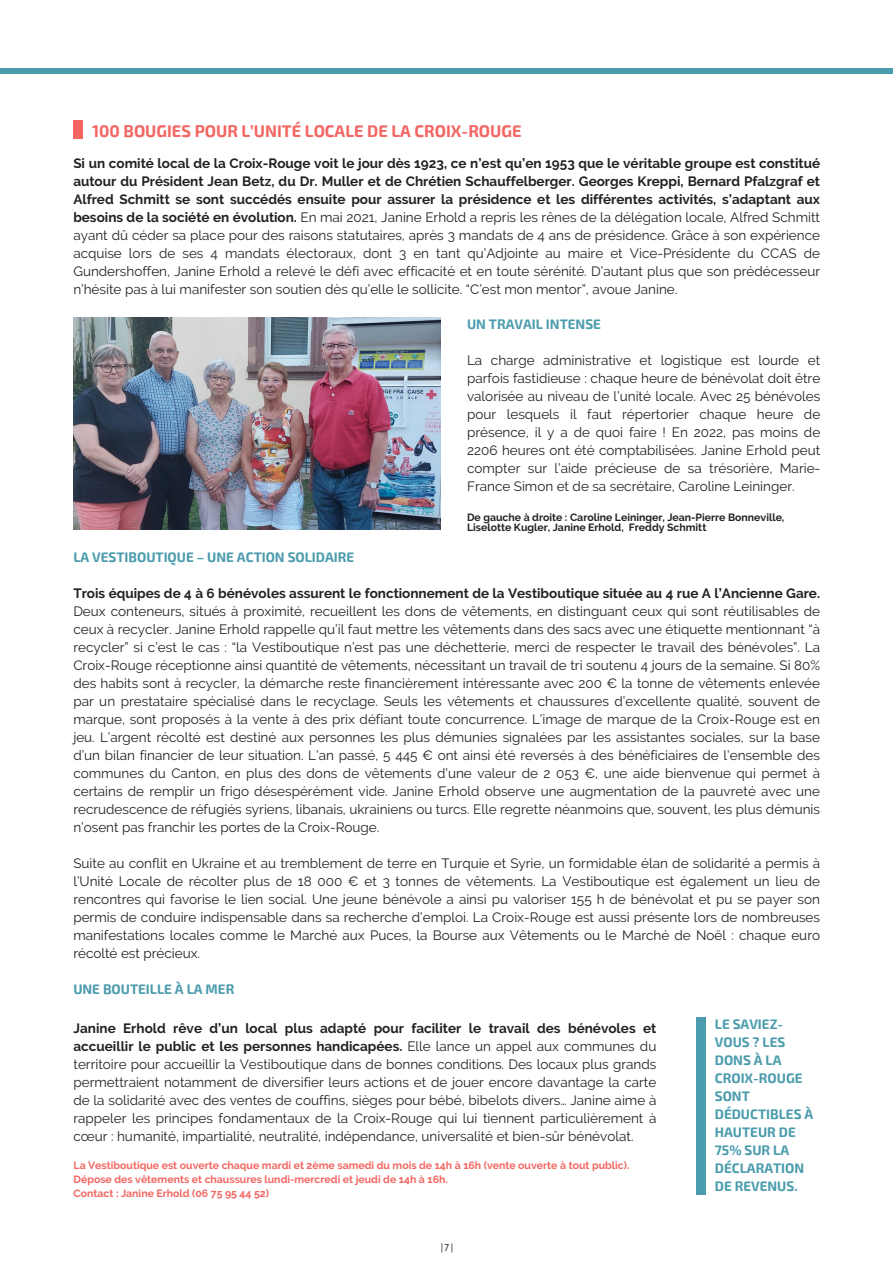
<style>
.page{position:relative;width:893px;height:1264px;background:#fff}
.page>*{position:absolute;margin:0;border:0;box-sizing:border-box;transform-origin:0 0}
.t1{font:700 16.5px "Exo 2";color:#f36662}
.t2{font:13.5px/18px "Raleway";color:#222;text-align:justify}
.t3{font:700 13.5px/18px "Exo 2";color:#4b9cad}
.t4{font:700 10.5px/14px "Raleway";color:#f36662}
.t5{font:700 10.5px/10.5px "Raleway";color:#222}
.t6{font:10.5px "Gidole";color:#222}
.s1{font-weight:700}
</style>
<div class="page">
<hr style="left:0;top:69px;width:892px;height:4px;background:#4b9cad">
<div style="left:73px;top:121px;width:10px;height:110px;background:#f36662"></div>
<div style="left:63px;top:139px;width:55px;height:103px;background:#fff"></div>
<img style="left:73px;top:317px;width:367px;height:213px">
<div style="left:696px;top:1017px;width:9px;height:177px;background:#4b9cad"></div>
<p class="t1" style="left:92px;top:120px;width:431px">100 BOUGIES POUR L’UNITÉ LOCALE DE LA CROIX-ROUGE</p>
<p class="t2" style="left:73px;top:154px;width:748px"><span class="s1">Si un comité local de la Croix-Rouge voit le jour dès 1923, ce n’est qu’en 1953 que le véritable groupe est constitué autour du Président Jean Betz, du Dr. Muller et de Chrétien Schauffelberger. Georges Kreppi, Bernard Pfalzgraf et Alfred Schmitt se sont succédés ensuite pour assurer la présidence et les différentes activités, s’adaptant aux besoins de la société en évolution.</span> En mai 2021, Janine Erhold a repris les rênes de la délégation locale, Alfred Schmitt ayant dû céder sa place pour des raisons statutaires, après 3 mandats de 4 ans de présidence. Grâce à son expérience acquise lors de ses 4 mandats électoraux, dont 3 en tant qu’Adjointe au maire et Vice-Présidente du CCAS de Gundershoffen, Janine Erhold a relevé le défi avec efficacité et en toute sérénité. D’autant plus que son prédécesseur n’hésite pas à lui manifester son soutien dès qu’elle le sollicite. “C’est mon mentor”, avoue Janine.</p>
<p class="t3" style="left:467px;top:315px;width:135px">UN TRAVAIL INTENSE</p>
<p class="t2" style="left:467px;top:351px;width:355px">La charge administrative et logistique est lourde et parfois fastidieuse : chaque heure de bénévolat doit être valorisée au niveau de l’unité locale. Avec 25 bénévoles pour lesquels il faut répertorier chaque heure de présence, il y a de quoi faire ! En 2022, pas moins de 2206 heures ont été comptabilisées. Janine Erhold peut compter sur l’aide précieuse de sa trésorière, Marie-France Simon et de sa secrétaire, Caroline Leininger.</p>
<p class="t5" style="left:467px;top:512px;width:319px">De gauche à droite : Caroline Leininger, Jean-Pierre Bonneville,<br>Liselotte Kugler, Janine Erhold, Freddy Schmitt</p>
<p class="t3" style="left:73px;top:547px;width:282px">LA VESTIBOUTIQUE – UNE ACTION SOLIDAIRE</p>
<p class="t2" style="left:73px;top:584px;width:748px"><span class="s1">Trois équipes de 4 à 6 bénévoles assurent le fonctionnement de la Vestiboutique située au 4 rue A l’Ancienne Gare.<br></span>Deux conteneurs, situés à proximité, recueillent les dons de vêtements, en distinguant ceux qui sont réutilisables de ceux à recycler. Janine Erhold rappelle qu’il faut mettre les vêtements dans des sacs avec une étiquette mentionnant “à recycler” si c’est le cas : “la Vestiboutique n’est pas une déchetterie, merci de respecter le travail des bénévoles”. La Croix-Rouge réceptionne ainsi quantité de vêtements, nécessitant un travail de tri soutenu 4 jours de la semaine. Si 80% des habits sont à recycler, la démarche reste financièrement intéressante avec 200 € la tonne de vêtements enlevée par un prestataire spécialisé dans le recyclage. Seuls les vêtements et chaussures d’excellente qualité, souvent de marque, sont proposés à la vente à des prix défiant toute concurrence. L’image de marque de la Croix-Rouge est en jeu. L’argent récolté est destiné aux personnes les plus démunies signalées par les assistantes sociales, sur la base d’un bilan financier de leur situation. L’an passé, 5 445 € ont ainsi été reversés à des bénéficiaires de l’ensemble des communes du Canton, en plus des dons de vêtements d’une valeur de 2 053 €, une aide bienvenue qui permet à certains de remplir un frigo désespérément vide. Janine Erhold observe une augmentation de la pauvreté avec une recrudescence de réfugiés syriens, libanais, ukrainiens ou turcs. Elle regrette néanmoins que, souvent, les plus démunis n’osent pas franchir les portes de la Croix-Rouge.</p>
<p class="t2" style="left:73px;top:854px;width:748px">Suite au conflit en Ukraine et au tremblement de terre en Turquie et Syrie, un formidable élan de solidarité a permis à l’Unité Locale de récolter plus de 18 000 € et 3 tonnes de vêtements. La Vestiboutique est également un lieu de rencontres qui favorise le lien social. Une jeune bénévole a ainsi pu valoriser 155 h de bénévolat et pu se payer son permis de conduire indispensable dans sa recherche d’emploi. La Croix-Rouge est aussi présente lors de nombreuses manifestations locales comme le Marché aux Puces, la Bourse aux Vêtements ou le Marché de Noël : chaque euro récolté est précieux.</p>
<p class="t3" style="left:73px;top:979px;width:162px">UNE BOUTEILLE À LA MER</p>
<p class="t2" style="left:73px;top:1019px;width:584px"><span class="s1">Janine Erhold rêve d’un local plus adapté pour faciliter le travail des bénévoles et accueillir le public et les personnes handicapées.</span> Elle lance un appel aux communes du territoire pour accueillir la Vestiboutique dans de bonnes conditions. Des locaux plus grands permettraient notamment de diversifier leurs actions et de jouer encore davantage la carte de la solidarité avec des ventes de couffins, sièges pour bébé, bibelots divers… Janine aime à rappeler les principes fondamentaux de la Croix-Rouge qui lui tiennent particulièrement à cœur : humanité, impartialité, neutralité, indépendance, universalité et bien-sûr bénévolat.</p>
<p class="t4" style="left:73px;top:1158px;width:557px">La Vestiboutique est ouverte chaque mardi et 2ème samedi du mois de 14h à 16h (vente ouverte à tout public).<br>Dépose des vêtements et chaussures lundi-mercredi et jeudi de 14h à 16h.</p>
<p class="t4" style="left:73px;top:1186px;width:197px">Contact : Janine Erhold (06 75 95 44 52)</p>
<p class="t6" style="left:440px;top:1241px;width:14px">|7|</p>
<p class="t3" style="left:714px;top:1014px;width:100px">LE SAVIEZ-<br>VOUS ? LES<br>DONS À LA<br>CROIX-ROUGE<br>SONT<br>DÉDUCTIBLES À<br>HAUTEUR DE<br>75% SUR LA<br>DÉCLARATION<br>DE REVENUS.</p>
</div>
